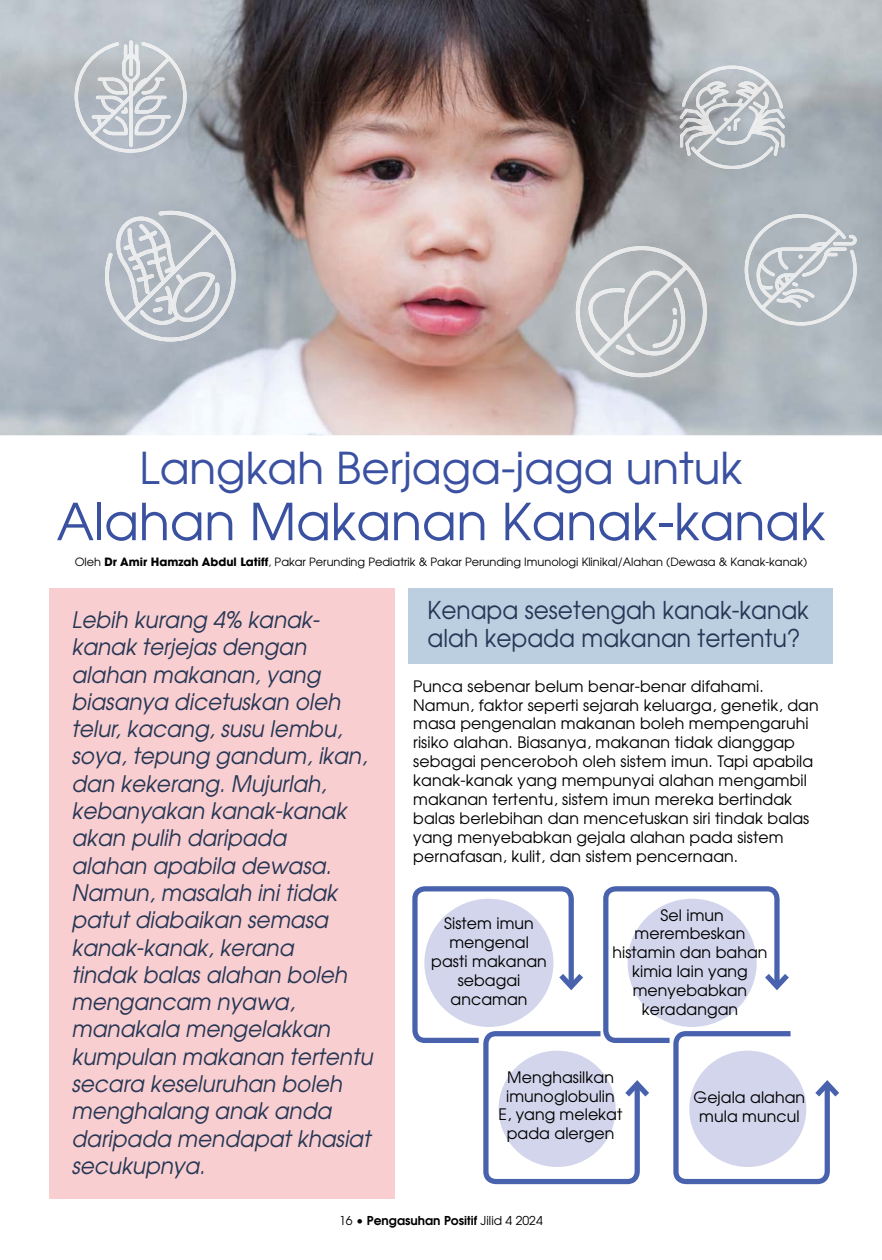
<style>
.page{position:relative;width:882px;height:1260px;background:#fff}
.page>*{position:absolute;margin:0;border:0;box-sizing:border-box;transform-origin:0 0}
.t1{font:50.75px "Avant Garde";color:#3a50a1}
.t2{font:43.75px "Avant Garde";color:#3a50a1}
.t3{font:24.5px/28px "Avant Garde";color:#263655;scale:.95 1}
.t4{font:italic 22.75px/27.3px "Avant Garde";color:#263655;scale:.95 1}
.t5{font:15.75px/18.9px "Avant Garde";letter-spacing:.005em;color:#000;text-align:center}
.t6{font:600 12.25px "Avant Garde";color:#000}
.t7{font:11.38px "Avant Garde";color:#000}
.s1{font-weight:700}
.s2{font-weight:400}
</style>
<div class="page">
<svg style="left:412px;top:886px;width:427px;height:298px"></svg>
<div style="left:50px;top:588px;width:345px;height:610px;background:#f8ced0"></div>
<img style="left:0;top:0;width:882px;height:435px">
<div style="left:408px;top:588px;width:424px;height:76px;background:#bbcfe1"></div>
<img style="left:75px;top:42px;width:112px;height:111px">
<img style="left:91px;top:57px;width:80px;height:80px">
<img style="left:97px;top:115px;width:15px;height:13px">
<img style="left:103px;top:116px;width:25px;height:19px">
<svg style="left:92px;top:115px;width:9px;height:4px"></svg>
<svg style="left:125px;top:107px;width:3px;height:7px"></svg>
<img style="left:101px;top:96px;width:24px;height:18px">
<svg style="left:96px;top:96px;width:8px;height:3px"></svg>
<img style="left:103px;top:78px;width:25px;height:16px">
<svg style="left:98px;top:78px;width:8px;height:3px"></svg>
<img style="left:135px;top:115px;width:30px;height:20px">
<svg style="left:162px;top:115px;width:9px;height:4px"></svg>
<img style="left:135px;top:96px;width:26px;height:18px">
<svg style="left:158px;top:96px;width:9px;height:3px"></svg>
<img style="left:142px;top:78px;width:18px;height:16px">
<img style="left:135px;top:78px;width:15px;height:14px">
<svg style="left:157px;top:78px;width:8px;height:3px"></svg>
<img style="left:122px;top:53px;width:18px;height:30px">
<img style="left:129px;top:40px;width:4px;height:36px;border-radius:2px">
<img style="left:124px;top:44px;width:3px;height:17px;border-radius:2px">
<img style="left:135px;top:44px;width:3px;height:17px;border-radius:2px">
<img style="left:129px;top:80px;width:4px;height:67px;border-radius:2px">
<img style="left:105px;top:211px;width:131px;height:130px">
<img style="left:123px;top:229px;width:94px;height:93px">
<img style="left:113px;top:217px;width:64px;height:92px">
<img style="left:140px;top:310px;width:38px;height:15px">
<img style="left:172px;top:272px;width:49px;height:50px">
<img style="left:184px;top:275px;width:31px;height:38px">
<img style="left:165px;top:286px;width:8px;height:28px">
<img style="left:139px;top:224px;width:27px;height:60px">
<img style="left:127px;top:228px;width:23px;height:66px">
<img style="left:139px;top:231px;width:18px;height:10px">
<img style="left:128px;top:249px;width:28px;height:12px">
<img style="left:153px;top:243px;width:17px;height:9px">
<img style="left:147px;top:256px;width:19px;height:9px">
<svg style="left:164px;top:266px;width:19px;height:18px"></svg>
<img style="left:137px;top:274px;width:17px;height:8px">
<svg style="left:132px;top:264px;width:11px;height:6px"></svg>
<svg style="left:124px;top:244px;width:10px;height:6px"></svg>
<img style="left:155px;top:296px;width:17px;height:6px">
<svg style="left:153px;top:307px;width:10px;height:5px"></svg>
<img style="left:745px;top:214px;width:112px;height:112px">
<img style="left:761px;top:230px;width:80px;height:80px">
<img style="left:823px;top:247px;width:24px;height:30px">
<img style="left:757px;top:247px;width:66px;height:53px">
<img style="left:776px;top:299px;width:25px;height:9px">
<img style="left:778px;top:248px;width:11px;height:22px">
<img style="left:759px;top:262px;width:16px;height:14px">
<img style="left:759px;top:285px;width:14px;height:4px">
<img style="left:783px;top:295px;width:25px;height:8px">
<img style="left:824px;top:253px;width:14px;height:3px;border-radius:2px">
<img style="left:833px;top:235px;width:24px;height:10px">
<img style="left:808px;top:242px;width:20px;height:9px">
<svg style="left:799px;top:255px;width:4px;height:4px"></svg>
<svg style="left:777px;top:273px;width:21px;height:14px"></svg>
<img style="left:576px;top:246px;width:131px;height:131px">
<img style="left:594px;top:265px;width:94px;height:93px">
<img style="left:626px;top:288px;width:59px;height:67px">
<img style="left:624px;top:271px;width:49px;height:58px">
<img style="left:653px;top:319px;width:24px;height:29px">
<svg style="left:672px;top:308px;width:5px;height:7px"></svg>
<img style="left:587px;top:288px;width:38px;height:56px">
<img style="left:616px;top:345px;width:19px;height:10px">
<img style="left:691px;top:154px;width:83px;height:15px">
<img style="left:682px;top:66px;width:101px;height:42px">
<img style="left:695px;top:80px;width:74px;height:74px">
<img style="left:716px;top:106px;width:37px;height:39px">
<img style="left:712px;top:103px;width:34px;height:33px">
<svg style="left:724px;top:118px;width:17px;height:13px"></svg>
<img style="left:753px;top:92px;width:17px;height:17px">
<img style="left:736px;top:87px;width:26px;height:14px">
<img style="left:738px;top:81px;width:21px;height:13px">
<img style="left:753px;top:109px;width:32px;height:39px">
<img style="left:756px;top:106px;width:10px;height:12px">
<img style="left:753px;top:118px;width:32px;height:11px">
<img style="left:755px;top:118px;width:16px;height:6px">
<img style="left:750px;top:126px;width:20px;height:8px">
<img style="left:752px;top:130px;width:27px;height:26px">
<img style="left:696px;top:87px;width:33px;height:22px">
<img style="left:705px;top:81px;width:21px;height:13px">
<img style="left:679px;top:109px;width:33px;height:39px">
<img style="left:699px;top:106px;width:10px;height:12px">
<img style="left:679px;top:118px;width:33px;height:11px">
<img style="left:693px;top:118px;width:17px;height:6px">
<img style="left:694px;top:126px;width:21px;height:8px">
<img style="left:685px;top:130px;width:27px;height:26px">
<svg style="left:737px;top:99px;width:6px;height:7px"></svg>
<svg style="left:722px;top:99px;width:6px;height:7px"></svg>
<h2 class="t2" style="left:139px;top:452px;width:605px">Langkah Berjaga-jaga untuk</h2>
<h1 class="t1" style="left:57px;top:503px;width:770px">Alahan Makanan Kanak-kanak</h1>
<p class="t7" style="left:75px;top:558px;width:734px">Oleh <span class="s1">Dr Amir Hamzah Abdul Latiff</span>, Pakar Perunding Pediatrik &amp; Pakar Perunding Imunologi Klinikal/Alahan (Dewasa &amp; Kanak-kanak)</p>
<p class="t4" style="left:71px;top:608px;width:318px">Lebih kurang 4% kanak&shy;kanak terjejas dengan alahan makanan, yang biasanya dicetuskan oleh telur, kacang, susu lembu, soya, tepung gandum, ikan, dan kekerang. Mujurlah, kebanyakan kanak-kanak akan pulih daripada<br>alahan apabila dewasa.<br>Namun, masalah ini tidak patut diabaikan semasa kanak-kanak, kerana<br>tindak balas alahan boleh mengancam nyawa, manakala mengelakkan kumpulan makanan tertentu secara keseluruhan boleh menghalang anak anda daripada mendapat khasiat secukupnya.</p>
<h3 class="t3" style="left:428px;top:599px;width:403px">Kenapa sesetengah kanak-kanak alah kepada makanan tertentu?</h3>
<p class="t5" style="left:413px;top:678px;width:407px;text-align:left">Punca sebenar belum benar-benar difahami.<br>Namun, faktor seperti sejarah keluarga, genetik, dan masa pengenalan makanan boleh mempengaruhi risiko alahan. Biasanya, makanan tidak dianggap sebagai penceroboh oleh sistem imun. Tapi apabila kanak-kanak yang mempunyai alahan mengambil makanan tertentu, sistem imun mereka bertindak balas berlebihan dan mencetuskan siri tindak balas yang menyebabkan gejala alahan pada sistem pernafasan, kulit, dan sistem pencernaan.</p>
<p class="t5" style="left:612px;top:907px;width:157px">Sel imun merembeskan histamin dan bahan kimia lain yang menyebabkan keradangan</p>
<p class="t5" style="left:431px;top:915px;width:117px">Sistem imun mengenal pasti makanan sebagai ancaman</p>
<p class="t5" style="left:499px;top:1069px;width:125px">Menghasilkan imunoglobulin<br>E, yang melekat pada alergen</p>
<p class="t5" style="left:694px;top:1089px;width:113px">Gejala alahan mula muncul</p>
<p class="t6" style="left:339px;top:1216px;width:205px"><span class="s2">16 •</span> Pengasuhan Positif <span class="s2">Jilid 4 2024</span></p>
</div>
